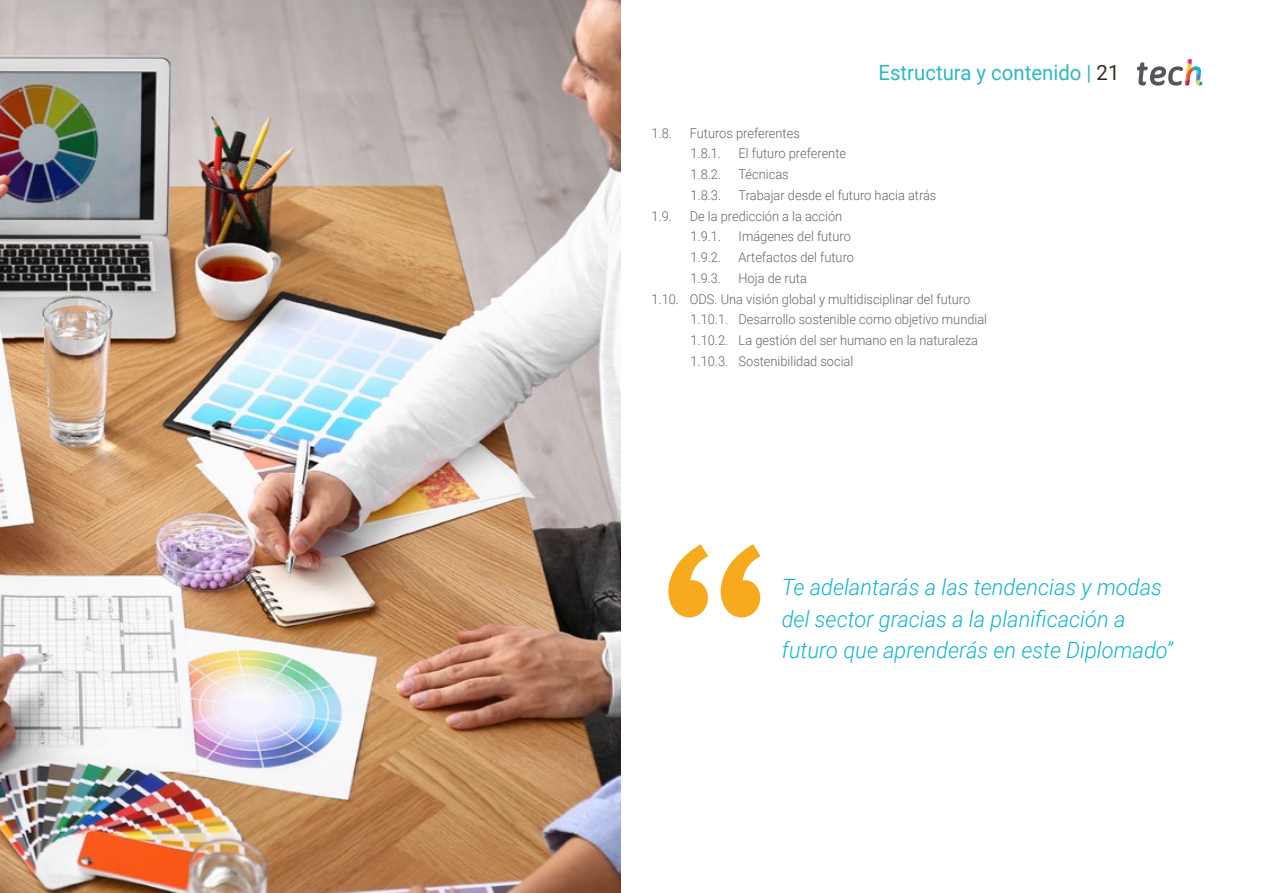
<style>
.page{position:relative;width:1263px;height:893px;background:#fff}
.page>*{position:absolute;margin:0;border:0;box-sizing:border-box;transform-origin:0 0}
.t1{font:italic 300 22.5px/31.5px "Roboto";color:#0fb6cf}
.t2{font:21px "Roboto";color:#2db8c5}
.t3{font:300 13.5px/20.7px "Roboto";color:#61646a;scale:.95 1}
.s1{color:#312e20}
</style>
<div class="page">
<img style="left:0;top:0;width:621px;height:893px">
<svg style="left:1137px;top:59px;width:65px;height:27px"></svg>
<svg style="left:668px;top:544px;width:92px;height:73px"></svg>
<p class="t3" style="left:651px;top:122px;width:23px">1.8.</p>
<p class="t3" style="left:690px;top:122px;width:117px">Futuros preferentes<br>1.8.1.</p>
<p class="t3" style="left:738px;top:143px;width:115px">El futuro preferente</p>
<h2 class="t2" style="left:878px;top:57px;width:242px">Estructura y contenido | <span class="s1">21</span></h2>
<p class="t3" style="left:690px;top:164px;width:34px">1.8.2.</p>
<p class="t3" style="left:738px;top:164px;width:54px">Técnicas</p>
<p class="t3" style="left:690px;top:184px;width:34px">1.8.3.</p>
<p class="t3" style="left:738px;top:184px;width:210px">Trabajar desde el futuro hacia atrás</p>
<p class="t3" style="left:651px;top:205px;width:23px">1.9.</p>
<p class="t3" style="left:690px;top:205px;width:162px">De la predicción a la acción<br>1.9.1.</p>
<p class="t3" style="left:738px;top:226px;width:120px">Imágenes del futuro</p>
<p class="t3" style="left:690px;top:247px;width:34px">1.9.2.</p>
<p class="t3" style="left:738px;top:247px;width:123px">Artefactos del futuro</p>
<p class="t3" style="left:690px;top:267px;width:34px">1.9.3.</p>
<p class="t3" style="left:738px;top:267px;width:73px">Hoja de ruta</p>
<p class="t3" style="left:651px;top:288px;width:337px">1.10. ODS. Una visión global y multidisciplinar del futuro</p>
<p class="t3" style="left:690px;top:309px;width:314px">1.10.1. Desarrollo sostenible como objetivo mundial</p>
<p class="t3" style="left:690px;top:330px;width:304px">1.10.2. La gestión del ser humano en la naturaleza</p>
<p class="t3" style="left:690px;top:350px;width:173px">1.10.3. Sostenibilidad social</p>
<h1 class="t1" style="left:782px;top:570px;width:393px">Te adelantarás a las tendencias y modas del sector gracias a la planificación a futuro que aprenderás en este Diplomado”</h1>
</div>
